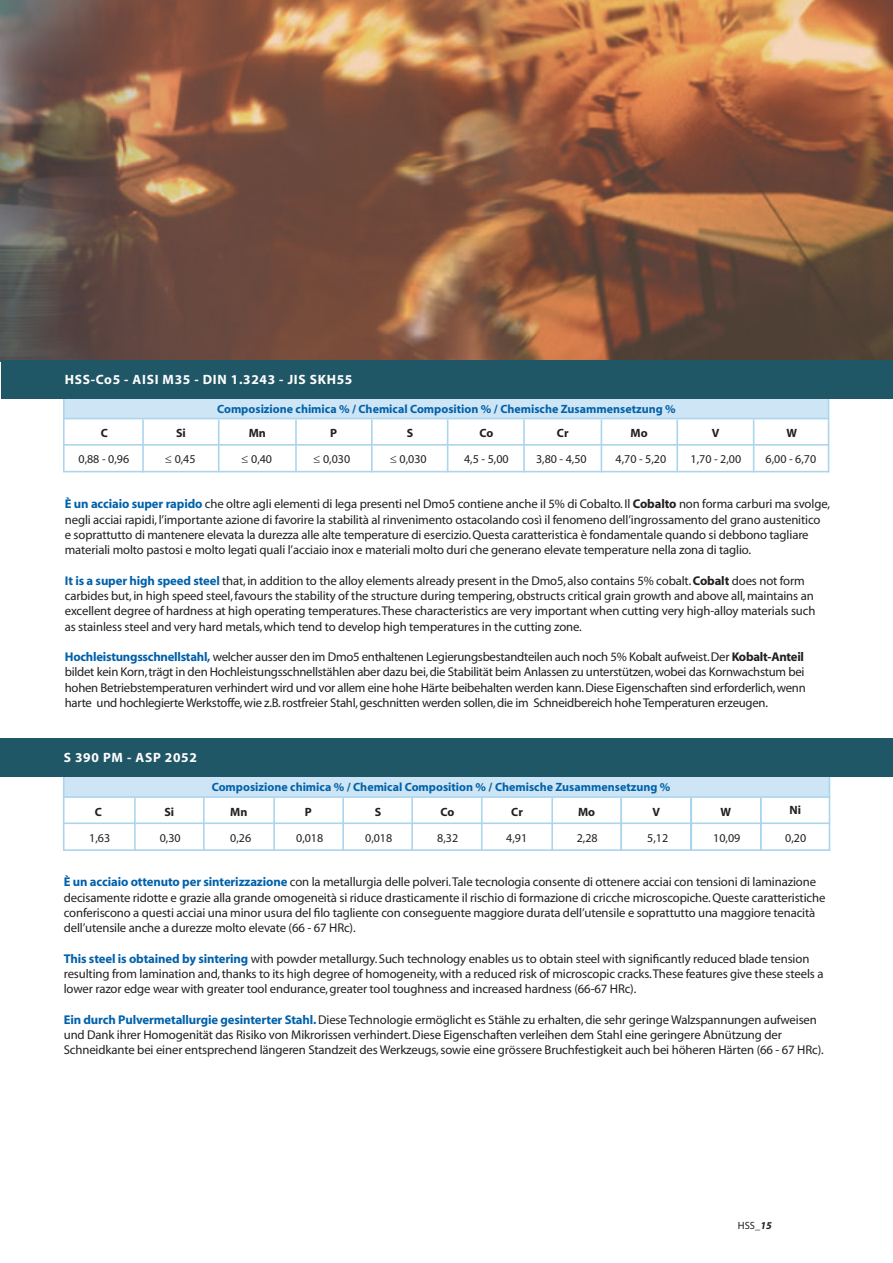
<style>
.page{position:relative;width:893px;height:1263px;background:#fff}
.page>*{position:absolute;margin:0;border:0;box-sizing:border-box;transform-origin:0 0}
.t1{font:700 13.5px "Myriad";letter-spacing:.05em;color:#fff}
.t2{font:12.75px/15.3px "Myriad";letter-spacing:-.01em;color:#231f20}
.t3{font:700 12px "Myriad";color:#0161aa}
.t4{font:12px "Myriad";color:#231f20}
.t5{font:700 12px "Myriad";color:#231f20}
.t6{font:10.5px "Myriad";color:#231f20}
.s1{font-weight:700;color:#0161aa}
.s2{font-weight:700}
.s3{font-weight:700;font-style:italic}
</style>
<div class="page">
<div style="left:64px;top:770px;width:766px;height:27px;background:#cde5f4"></div>
<hr style="left:829px;top:770px;width:1px;height:81px;background:#abd4ed">
<hr style="left:63px;top:770px;width:2px;height:81px;background:#abd4ed">
<hr style="left:64px;top:796px;width:766px;height:2px;background:#abd4ed">
<hr style="left:64px;top:822px;width:766px;height:2px;background:#abd4ed">
<hr style="left:134px;top:798px;width:2px;height:53px;background:#abd4ed">
<hr style="left:203px;top:798px;width:2px;height:53px;background:#abd4ed">
<hr style="left:273px;top:798px;width:2px;height:53px;background:#abd4ed">
<hr style="left:342px;top:798px;width:2px;height:53px;background:#abd4ed">
<hr style="left:411px;top:798px;width:2px;height:53px;background:#abd4ed">
<hr style="left:481px;top:798px;width:2px;height:53px;background:#abd4ed">
<hr style="left:551px;top:798px;width:2px;height:53px;background:#abd4ed">
<hr style="left:620px;top:798px;width:2px;height:53px;background:#abd4ed">
<hr style="left:64px;top:849px;width:766px;height:2px;background:#abd4ed">
<hr style="left:690px;top:798px;width:2px;height:53px;background:#abd4ed">
<hr style="left:760px;top:798px;width:2px;height:53px;background:#abd4ed">
<img style="left:0;top:0;width:893px;height:361px">
<div style="left:64px;top:392px;width:765px;height:27px;background:#cde5f4"></div>
<hr style="left:828px;top:389px;width:1px;height:83px;background:#abd4ed">
<hr style="left:63px;top:389px;width:2px;height:83px;background:#abd4ed">
<div style="left:1px;top:360px;width:892px;height:38px;background:#205766"></div>
<hr style="left:64px;top:418px;width:765px;height:1px;background:#abd4ed">
<hr style="left:64px;top:444px;width:765px;height:2px;background:#abd4ed">
<hr style="left:142px;top:420px;width:2px;height:52px;background:#abd4ed">
<hr style="left:218px;top:420px;width:2px;height:52px;background:#abd4ed">
<hr style="left:295px;top:420px;width:2px;height:52px;background:#abd4ed">
<hr style="left:371px;top:420px;width:2px;height:52px;background:#abd4ed">
<hr style="left:447px;top:420px;width:1px;height:52px;background:#abd4ed">
<hr style="left:523px;top:420px;width:2px;height:52px;background:#abd4ed">
<hr style="left:601px;top:420px;width:1px;height:52px;background:#abd4ed">
<hr style="left:676px;top:420px;width:2px;height:52px;background:#abd4ed">
<hr style="left:753px;top:420px;width:1px;height:52px;background:#abd4ed">
<hr style="left:64px;top:471px;width:765px;height:1px;background:#abd4ed">
<div style="left:0;top:738px;width:893px;height:39px;background:#205766"></div>
<p class="t1" style="left:65px;top:372px;width:289px">HSS-Co5 - AISI M35 - DIN 1.3243 - JIS SKH55</p>
<p class="t3" style="left:217px;top:403px;width:460px">Composizione chimica % / Chemical Composition % / Chemische Zusammensetzung %</p>
<p class="t5" style="left:101px;top:427px;width:9px">C</p>
<p class="t5" style="left:176px;top:427px;width:11px">Si</p>
<p class="t5" style="left:249px;top:427px;width:19px">Mn</p>
<p class="t5" style="left:330px;top:427px;width:8px">P</p>
<p class="t5" style="left:407px;top:427px;width:8px">S</p>
<p class="t5" style="left:479px;top:427px;width:15px">Co</p>
<p class="t5" style="left:557px;top:427px;width:13px">Cr</p>
<p class="t5" style="left:631px;top:427px;width:19px">Mo</p>
<p class="t5" style="left:712px;top:427px;width:9px">V</p>
<p class="t5" style="left:787px;top:427px;width:12px">W</p>
<p class="t4" style="left:79px;top:453px;width:52px">0,88 - 0,96</p>
<p class="t4" style="left:165px;top:453px;width:32px">≤ 0,45</p>
<p class="t4" style="left:242px;top:453px;width:32px">≤ 0,40</p>
<p class="t4" style="left:313px;top:453px;width:38px">≤ 0,030</p>
<p class="t4" style="left:390px;top:453px;width:38px">≤ 0,030</p>
<p class="t4" style="left:464px;top:453px;width:46px">4,5 - 5,00</p>
<p class="t4" style="left:536px;top:453px;width:52px">3,80 - 4,50</p>
<p class="t4" style="left:615px;top:453px;width:52px">4,70 - 5,20</p>
<p class="t4" style="left:690px;top:453px;width:52px">1,70 - 2,00</p>
<p class="t4" style="left:765px;top:453px;width:52px">6,00 - 6,70</p>
<p class="t2" style="left:65px;top:497px;width:767px"><span class="s1">È un acciaio super rapido</span> che oltre agli elementi di lega presenti nel Dmo5 contiene anche il 5% di Cobalto. Il <span class="s2">Cobalto</span> non forma carburi ma svolge, negli acciai rapidi, l’importante azione di favorire la stabilità al rinvenimento ostacolando così il fenomeno dell’ingrossamento del grano austenitico e soprattutto di mantenere elevata la durezza alle alte temperature di esercizio. Questa caratteristica è fondamentale quando si debbono tagliare materiali molto pastosi e molto legati quali l’acciaio inox e materiali molto duri che generano elevate temperature nella zona di taglio.</p>
<p class="t2" style="left:65px;top:573px;width:752px"><span class="s1">It is a super high speed steel</span> that, in addition to the alloy elements already present in the Dmo5, also contains 5% cobalt. <span class="s2">Cobalt</span> does not form carbides but, in high speed steel, favours the stability of the structure during tempering, obstructs critical grain growth and above all, maintains an excellent degree of hardness at high operating temperatures. These characteristics are very important when cutting very high-alloy materials such as stainless steel and very hard metals, which tend to develop high temperatures in the cutting zone.</p>
<p class="t2" style="left:65px;top:650px;width:742px"><span class="s1">Hochleistungsschnellstahl,</span> welcher ausser den im Dmo5 enthaltenen Legierungsbestandteilen auch noch 5% Kobalt aufweist. Der <span class="s2">Kobalt-Anteil </span>bildet kein Korn, trägt in den Hochleistungsschnellstählen aber dazu bei, die Stabilität beim Anlassen zu unterstützen, wobei das Kornwachstum bei hohen Betriebstemperaturen verhindert wird und vor allem eine hohe Härte beibehalten werden kann. Diese Eigenschaften sind erforderlich, wenn harte und hochlegierte Werkstoffe, wie z.B. rostfreier Stahl, geschnitten werden sollen, die im Schneidbereich hohe Temperaturen erzeugen.</p>
<p class="t1" style="left:64px;top:751px;width:135px">S 390 PM - ASP 2052</p>
<p class="t3" style="left:212px;top:780px;width:460px">Composizione chimica % / Chemical Composition % / Chemische Zusammensetzung %</p>
<p class="t5" style="left:95px;top:806px;width:9px">C</p>
<p class="t5" style="left:164px;top:805px;width:11px">Si</p>
<p class="t5" style="left:230px;top:805px;width:19px">Mn</p>
<p class="t5" style="left:305px;top:805px;width:8px">P</p>
<p class="t5" style="left:375px;top:805px;width:8px">S</p>
<p class="t5" style="left:441px;top:805px;width:15px">Co</p>
<p class="t5" style="left:511px;top:805px;width:13px">Cr</p>
<p class="t5" style="left:578px;top:805px;width:19px">Mo</p>
<p class="t5" style="left:652px;top:805px;width:9px">V</p>
<p class="t5" style="left:720px;top:805px;width:12px">W</p>
<p class="t5" style="left:790px;top:804px;width:13px">Ni</p>
<p class="t4" style="left:89px;top:831px;width:22px">1,63</p>
<p class="t4" style="left:160px;top:831px;width:22px">0,30</p>
<p class="t4" style="left:230px;top:831px;width:22px">0,26</p>
<p class="t4" style="left:296px;top:831px;width:29px">0,018</p>
<p class="t4" style="left:365px;top:831px;width:29px">0,018</p>
<p class="t4" style="left:437px;top:831px;width:22px">8,32</p>
<p class="t4" style="left:506px;top:831px;width:22px">4,91</p>
<p class="t4" style="left:577px;top:831px;width:22px">2,28</p>
<p class="t4" style="left:647px;top:831px;width:22px">5,12</p>
<p class="t4" style="left:713px;top:831px;width:29px">10,09</p>
<p class="t4" style="left:785px;top:831px;width:22px">0,20</p>
<p class="t2" style="left:64px;top:875px;width:763px"><span class="s1">È un acciaio ottenuto per sinterizzazione</span> con la metallurgia delle polveri. Tale tecnologia consente di ottenere acciai con tensioni di laminazione decisamente ridotte e grazie alla grande omogeneità si riduce drasticamente il rischio di formazione di cricche microscopiche. Queste caratteristiche conferiscono a questi acciai una minor usura del filo tagliente con conseguente maggiore durata dell’utensile e soprattutto una maggiore tenacità dell’utensile anche a durezze molto elevate (66 - 67 HRc).</p>
<p class="t2" style="left:64px;top:951px;width:761px"><span class="s1">This steel is obtained by sintering</span> with powder metallurgy. Such technology enables us to obtain steel with significantly reduced blade tension resulting from lamination and, thanks to its high degree of homogeneity, with a reduced risk of microscopic cracks. These features give these steels a lower razor edge wear with greater tool endurance, greater tool toughness and increased hardness (66-67 HRc).</p>
<p class="t2" style="left:64px;top:1012px;width:761px"><span class="s1">Ein durch Pulvermetallurgie gesinterter Stahl.</span> Diese Technologie ermöglicht es Stähle zu erhalten, die sehr geringe Walzspannungen aufweisen und Dank ihrer Homogenität das Risiko von Mikrorissen verhindert. Diese Eigenschaften verleihen dem Stahl eine geringere Abnützung der<br>Schneidkante bei einer entsprechend längeren Standzeit des Werkzeugs, sowie eine grössere Bruchfestigkeit auch bei höheren Härten (66 - 67 HRc).</p>
<p class="t6" style="left:738px;top:1220px;width:35px">HSS_<span class="s3">15</span></p>
</div>
